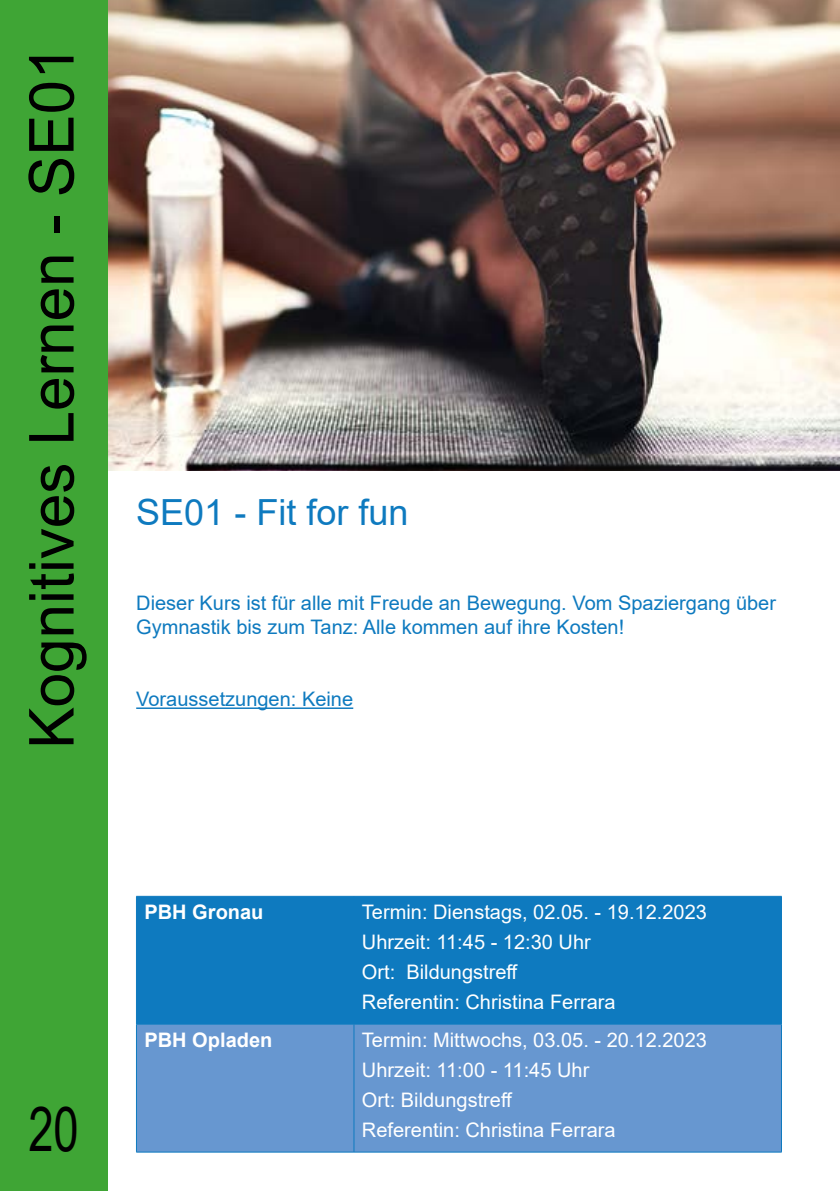
<style>
.page{position:relative;width:840px;height:1191px;background:#fff}
.page>*{position:absolute;margin:0;border:0;box-sizing:border-box;transform-origin:0 0}
.t1{font:62px "Arial";color:#000}
.t2{font:62px "Arial";color:#000;scale:.73 1}
.t3{font:36px "Arial";color:#0e7abf}
.t4{font:20px/30px "Arial";color:#fff}
.t5{font:20px/24px "Arial";color:#0e7abf}
.t6{font:700 20px "Arial";color:#fff}
</style>
<div class="page">
<img style="left:108px;top:0;width:731px;height:471px">
<hr style="left:136px;top:707px;width:217px;height:2px;background:#0e7abf">
<div style="left:0;top:0;width:108px;height:1191px;background:#3fa535"></div>
<div style="left:137px;top:897px;width:643px;height:126px;background:#0e7abf"></div>
<div style="left:137px;top:1024px;width:643px;height:127px;background:#6797d0"></div>
<hr style="left:136px;top:1023px;width:218px;height:1px;background:#0e7abf">
<hr style="left:354px;top:1023px;width:427px;height:1px;background:#0e7abf">
<hr style="left:136px;top:1151px;width:218px;height:1px;background:#0e7abf">
<hr style="left:354px;top:1151px;width:427px;height:1px;background:#0e7abf">
<hr style="left:136px;top:896px;width:218px;height:1px;background:#0e7abf">
<hr style="left:136px;top:896px;width:1px;height:128px;background:#0e7abf">
<hr style="left:354px;top:896px;width:427px;height:1px;background:#0e7abf">
<hr style="left:353px;top:896px;width:1px;height:128px;background:#0e7abf">
<hr style="left:780px;top:896px;width:1px;height:128px;background:#0e7abf">
<hr style="left:136px;top:1024px;width:1px;height:127px;background:#0e7abf">
<hr style="left:353px;top:1024px;width:1px;height:127px;background:#0e7abf">
<hr style="left:780px;top:1024px;width:1px;height:127px;background:#0e7abf">
<h1 class="t1" style="left:9px;top:748px;width:705px;rotate:-90deg">Kognitives Lernen - SE01</h1>
<h2 class="t3" style="left:136px;top:488px;width:274px">SE01 - Fit for fun</h2>
<p class="t5" style="left:136px;top:591px;width:641px">Dieser Kurs ist für alle mit Freude an Bewegung. Vom Spaziergang über<br>Gymnastik bis zum Tanz: Alle kommen auf ihre Kosten!</p>
<p class="t5" style="left:136px;top:687px;width:218px">Voraussetzungen: Keine</p>
<h1 class="t2" style="left:28px;top:1086px;width:70px">20</h1>
<p class="t6" style="left:144px;top:897px;width:120px">PBH Gronau</p>
<p class="t4" style="left:362px;top:896px;width:346px">Termin: Dienstags, 02.05. - 19.12.2023<br>Uhrzeit: 11:45 - 12:30 Uhr<br>Ort: Bildungstreff<br>Referentin: Christina Ferrara</p>
<p class="t6" style="left:144px;top:1025px;width:129px">PBH Opladen</p>
<p class="t4" style="left:362px;top:1024px;width:346px">Termin: Mittwochs, 03.05. - 20.12.2023<br>Uhrzeit: 11:00 - 11:45 Uhr<br>Ort: Bildungstreff<br>Referentin: Christina Ferrara</p>
</div>
